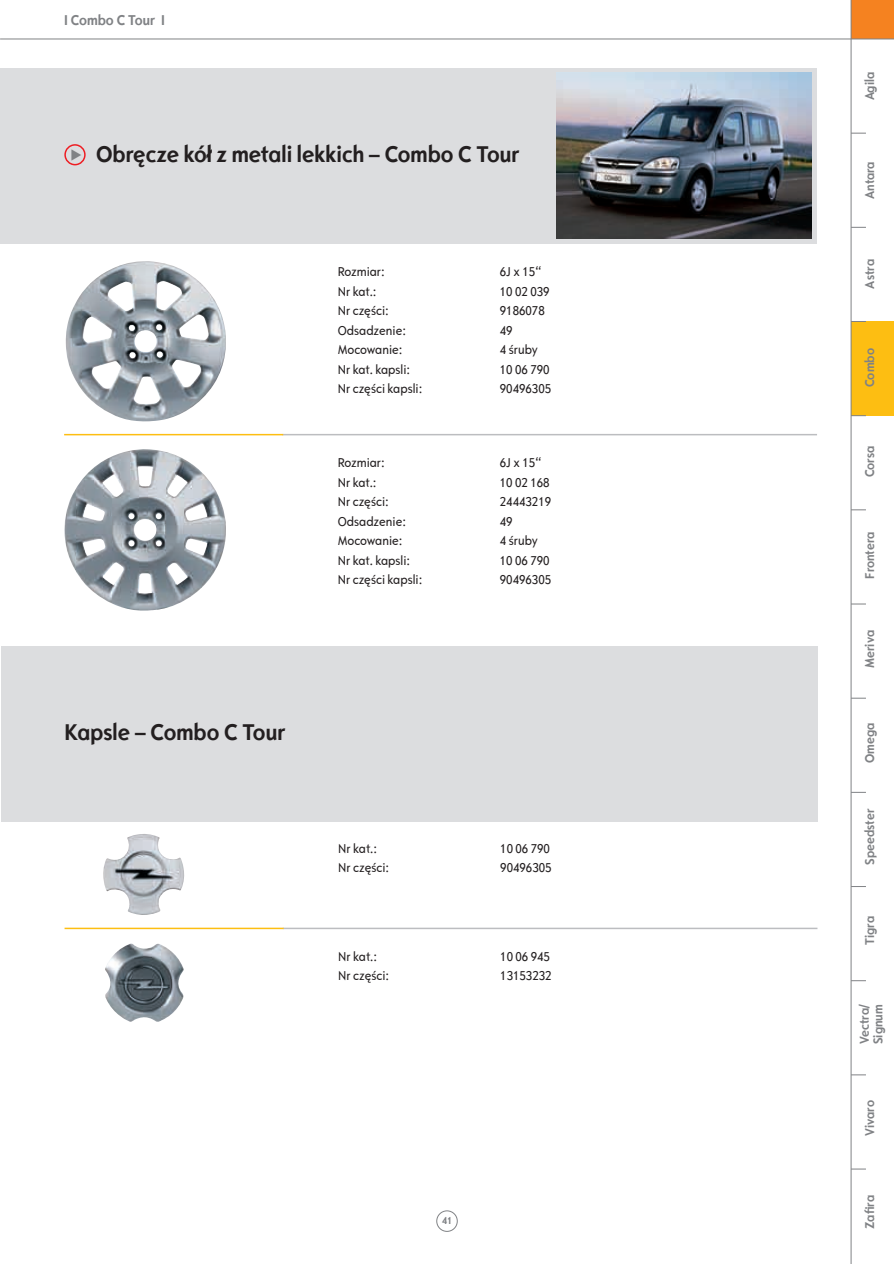
<style>
.page{position:relative;width:894px;height:1264px;background:#fff}
.page>*{position:absolute;margin:0;border:0;box-sizing:border-box;transform-origin:0 0}
.t1{font:700 24px "Opel Sans Condensed";color:#231f20}
.t2{font:700 15px "Opel Sans Condensed";color:#808285}
.t3{font:condensed 13.5px "Opel Sans";color:#231f20}
.t4{font:700 13.5px/13.5px "Opel Sans Condensed";color:#808285}
.t5{font:700 13.5px "Opel Sans Condensed";letter-spacing:-.02em;color:#808285}
.t6{font:700 10.5px "Opel Sans Condensed";color:#808285}
</style>
<div class="page">
<div style="left:851px;top:321px;width:42px;height:95px;background:#fdbe12"></div>
<div style="left:0;top:68px;width:817px;height:176px;background:#dcdddf"></div>
<div style="left:64px;top:144px;width:22px;height:21px;border:2px solid #ee1d23;border-radius:50%"></div>
<img style="left:556px;top:73px;width:255px;height:166px">
<img style="left:65px;top:261px;width:161px;height:161px">
<img style="left:64px;top:449px;width:162px;height:162px">
<hr style="left:282px;top:434px;width:535px;height:1px;background:#bcbdc0">
<hr style="left:64px;top:434px;width:219px;height:1px;background:#fdbe12">
<div style="left:1px;top:646px;width:816px;height:176px;background:#dcdddf"></div>
<img style="left:103px;top:834px;width:82px;height:81px">
<img style="left:105px;top:943px;width:79px;height:79px">
<hr style="left:283px;top:927px;width:534px;height:2px;background:#bcbdc0">
<hr style="left:65px;top:927px;width:219px;height:2px;background:#fdbe12">
<svg style="left:851px;top:133px;width:15px;height:1px"></svg>
<svg style="left:851px;top:227px;width:15px;height:1px"></svg>
<svg style="left:851px;top:321px;width:15px;height:1px"></svg>
<svg style="left:851px;top:415px;width:15px;height:1px"></svg>
<svg style="left:851px;top:509px;width:15px;height:1px"></svg>
<svg style="left:851px;top:603px;width:15px;height:1px"></svg>
<svg style="left:851px;top:698px;width:15px;height:1px"></svg>
<svg style="left:851px;top:792px;width:15px;height:1px"></svg>
<svg style="left:851px;top:886px;width:15px;height:1px"></svg>
<svg style="left:851px;top:980px;width:15px;height:1px"></svg>
<svg style="left:851px;top:1074px;width:15px;height:1px"></svg>
<svg style="left:851px;top:1168px;width:15px;height:1px"></svg>
<div style="left:851px;top:0;width:42px;height:39px;background:#f58220"></div>
<hr style="left:0;top:39px;width:893px;height:1px;background:#808285">
<div style="left:436px;top:1210px;width:21px;height:21px;border:1px solid #808285;border-radius:50%"></div>
<hr style="left:850px;top:0;width:1px;height:1263px;background:#808285">
<p class="t2" style="left:64px;top:11px;width:102px">I Combo C Tour I</p>
<h1 class="t1" style="left:96px;top:140px;width:425px">Obręcze kół z metali lekkich – Combo C Tour</h1>
<p class="t3" style="left:338px;top:264px;width:49px">Rozmiar:</p>
<p class="t3" style="left:500px;top:264px;width:43px">6J x 15“</p>
<p class="t3" style="left:338px;top:283px;width:40px">Nr kat.:</p>
<p class="t3" style="left:500px;top:283px;width:51px">10 02 039</p>
<p class="t3" style="left:338px;top:303px;width:53px">Nr części:</p>
<p class="t3" style="left:500px;top:303px;width:46px">9186078</p>
<p class="t3" style="left:338px;top:322px;width:70px">Odsadzenie:</p>
<p class="t3" style="left:500px;top:322px;width:14px">49</p>
<p class="t3" style="left:338px;top:342px;width:66px">Mocowanie:</p>
<p class="t3" style="left:500px;top:342px;width:39px">4 śruby</p>
<p class="t3" style="left:338px;top:361px;width:74px">Nr kat. kapsli:</p>
<p class="t3" style="left:500px;top:361px;width:51px">10 06 790</p>
<p class="t3" style="left:338px;top:381px;width:86px">Nr części kapsli:</p>
<p class="t3" style="left:500px;top:381px;width:53px">90496305</p>
<p class="t3" style="left:338px;top:455px;width:49px">Rozmiar:</p>
<p class="t3" style="left:500px;top:455px;width:43px">6J x 15“</p>
<p class="t3" style="left:338px;top:474px;width:40px">Nr kat.:</p>
<p class="t3" style="left:500px;top:474px;width:51px">10 02 168</p>
<p class="t3" style="left:338px;top:494px;width:53px">Nr części:</p>
<p class="t3" style="left:500px;top:494px;width:53px">24443219</p>
<p class="t3" style="left:338px;top:513px;width:70px">Odsadzenie:</p>
<p class="t3" style="left:500px;top:513px;width:14px">49</p>
<p class="t3" style="left:338px;top:533px;width:66px">Mocowanie:</p>
<p class="t3" style="left:500px;top:533px;width:39px">4 śruby</p>
<p class="t3" style="left:338px;top:552px;width:74px">Nr kat. kapsli:</p>
<p class="t3" style="left:500px;top:552px;width:51px">10 06 790</p>
<p class="t3" style="left:338px;top:572px;width:86px">Nr części kapsli:</p>
<p class="t3" style="left:500px;top:572px;width:53px">90496305</p>
<h1 class="t1" style="left:65px;top:717px;width:223px">Kapsle – Combo C Tour</h1>
<p class="t3" style="left:338px;top:840px;width:40px">Nr kat.:</p>
<p class="t3" style="left:500px;top:840px;width:51px">10 06 790</p>
<p class="t3" style="left:338px;top:860px;width:53px">Nr części:</p>
<p class="t3" style="left:500px;top:860px;width:53px">90496305</p>
<p class="t3" style="left:338px;top:948px;width:40px">Nr kat.:</p>
<p class="t3" style="left:500px;top:948px;width:51px">10 06 945</p>
<p class="t3" style="left:338px;top:968px;width:53px">Nr części:</p>
<p class="t3" style="left:500px;top:968px;width:53px">13153232</p>
<p class="t6" style="left:442px;top:1214px;width:11px">41</p>
<p class="t4" style="left:863px;top:100px;width:30px;rotate:-90deg">Agila</p>
<p class="t4" style="left:863px;top:199px;width:39px;rotate:-90deg">Antara</p>
<p class="t4" style="left:863px;top:289px;width:31px;rotate:-90deg">Astra</p>
<p class="t4" style="left:863px;top:387px;width:40px;rotate:-90deg">Combo</p>
<p class="t4" style="left:863px;top:477px;width:33px;rotate:-90deg">Corsa</p>
<p class="t5" style="left:861px;top:578px;width:48px;rotate:-90deg">Frontera</p>
<p class="t4" style="left:863px;top:668px;width:40px;rotate:-90deg">Meriva</p>
<p class="t4" style="left:863px;top:763px;width:42px;rotate:-90deg">Omega</p>
<p class="t4" style="left:863px;top:864px;width:58px;rotate:-90deg">Speedster</p>
<p class="t4" style="left:863px;top:945px;width:30px;rotate:-90deg">Tigra</p>
<p class="t4" style="left:857px;top:1044px;width:42px;rotate:-90deg">Vectra/<br>Signum</p>
<p class="t4" style="left:863px;top:1135px;width:37px;rotate:-90deg">Vivaro</p>
<p class="t4" style="left:863px;top:1228px;width:35px;rotate:-90deg">Zafira</p>
</div>
